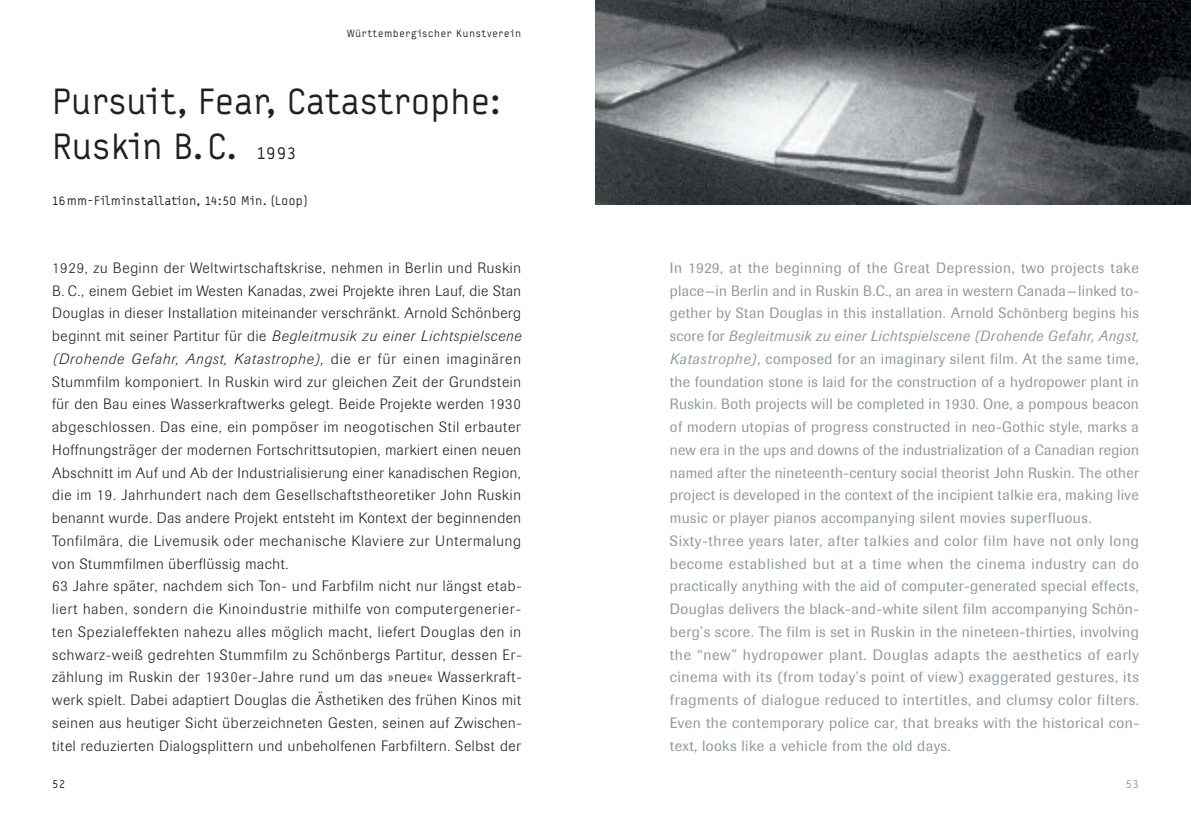
<style>
.page{position:relative;width:1191px;height:819px;background:#fff}
.page>*{position:absolute;margin:0;border:0;box-sizing:border-box;transform-origin:0 0}
.t1{font:36.75px/45.5px "Typestar";letter-spacing:.01em;color:#231f20}
.t2{font:300 14.88px/22.8px "Imago";letter-spacing:.045em;color:#231f20}
.t3{font:14.88px/22.8px "Imago";letter-spacing:.035em;color:#8f99a0;text-align:justify}
.t4{font:14.7px/22.8px "Imago";letter-spacing:.02em;color:#8f99a0}
.t5{font:italic 14.7px "Imago";letter-spacing:.045em;color:#8f99a0}
.t6{font:12.6px "Typestar";letter-spacing:.035em;color:#231f20}
.t7{font:11.9px "Typestar";color:#8f99a0}
.t8{font:11.9px "Typestar";color:#231f20}
.t9{font:10.5px "Typestar";letter-spacing:.06em;color:#231f20}
.s1{font-size:17.5px}
.s2{font-style:italic}
.s3{font-style:normal}
</style>
<div class="page">
<img style="left:595px;top:0;width:596px;height:205px">
<p class="t9" style="left:347px;top:27px;width:176px">Württembergischer Kunstverein</p>
<h1 class="t1" style="left:52px;top:78px;width:450px">Pursuit, Fear, Catastrophe:<br>Ruskin B.C. <span class="s1">1993</span></h1>
<p class="t6" style="left:52px;top:193px;width:256px">16mm-Filminstallation, 14:50 Min. (Loop)</p>
<p class="t2" style="left:52px;top:258px;width:471px">1929, zu Beginn der Weltwirtschaftskrise, nehmen in Berlin und Ruskin B. C., einem Gebiet im Westen Kanadas, zwei Projekte ihren Lauf, die Stan Douglas in dieser Installation miteinander verschränkt. Arnold Schönberg beginnt mit seiner Partitur für die <span class="s2">Begleitmusik zu einer Lichtspielscene (Drohende Gefahr, Angst, Katastrophe),</span> die er für einen imaginären Stummfilm komponiert. In Ruskin wird zur gleichen Zeit der Grundstein für den Bau eines Wasserkraftwerks gelegt. Beide Projekte werden 1930 abgeschlossen. Das eine, ein pompöser im neogotischen Stil erbauter Hoffnungsträger der modernen Fortschrittsutopien, markiert einen neuen Abschnitt im Auf und Ab der Industrialisierung einer kanadischen Region, die im 19. Jahrhundert nach dem Gesellschaftstheoretiker John Ruskin benannt wurde. Das andere Projekt entsteht im Kontext der beginnenden Tonfilmära, die Livemusik oder mechanische Klaviere zur Untermalung von Stummfilmen überflüssig macht.<br>63 Jahre später, nachdem sich Ton- und Farbfilm nicht nur längst etab&shy;liert haben, sondern die Kinoindustrie mithilfe von computergenerier&shy;ten Spezialeffekten nahezu alles möglich macht, liefert Douglas den in schwarz-weiß gedrehten Stummfilm zu Schönbergs Partitur, dessen Er&shy;zählung im Ruskin der 1930er-Jahre rund um das »neue« Wasserkraft&shy;werk spielt. Dabei adaptiert Douglas die Ästhetiken des frühen Kinos mit seinen aus heutiger Sicht überzeichneten Gesten, seinen auf Zwischen&shy;titel reduzierten Dialogsplittern und unbeholfenen Farbfiltern. Selbst der</p>
<p class="t8" style="left:52px;top:777px;width:15px">52</p>
<p class="t3" style="left:670px;top:257px;width:471px">In 1929, at the beginning of the Great Depression, two projects take place—in Berlin and in Ruskin B.C., an area in western Canada—linked to&shy;gether by Stan Douglas in this installation. Arnold Schönberg begins his</p>
<p class="t5" style="left:670px;top:331px;width:470px"><span class="s3">score for</span> Begleitmusik zu einer Lichtspielscene (Drohende Gefahr, Angst,</p>
<p class="t3" style="left:670px;top:348px;width:470px"><span class="s2">Katastrophe)</span>, composed for an imaginary silent film. At the same time, the foundation stone is laid for the construction of a hydropower plant in Ruskin. Both projects will be completed in 1930. One, a pompous beacon of modern utopias of progress constructed in neo-Gothic style, marks a</p>
<p class="t4" style="left:670px;top:439px;width:470px">new era in the ups and downs of the industrialization of a Canadian region named after the nineteenth-century social theorist John Ruskin. The other</p>
<p class="t3" style="left:670px;top:485px;width:471px;text-align:left">project is developed in the context of the incipient talkie era, making live music or player pianos accompanying silent movies superfluous.<br>Sixty-three years later, after talkies and color film have not only long become established but at a time when the cinema industry can do practically anything with the aid of computer-generated special effects, Douglas delivers the black-and-white silent film accompanying Schön&shy;berg’s score. The film is set in Ruskin in the nineteen-thirties, involving the “new” hydropower plant. Douglas adapts the aesthetics of early cinema with its (from today’s point of view) exaggerated gestures, its fragments of dialogue reduced to intertitles, and clumsy color filters.<br>Even the contemporary police car, that breaks with the historical con&shy;text, looks like a vehicle from the old days.</p>
<p class="t7" style="left:1126px;top:777px;width:14px">53</p>
</div>
